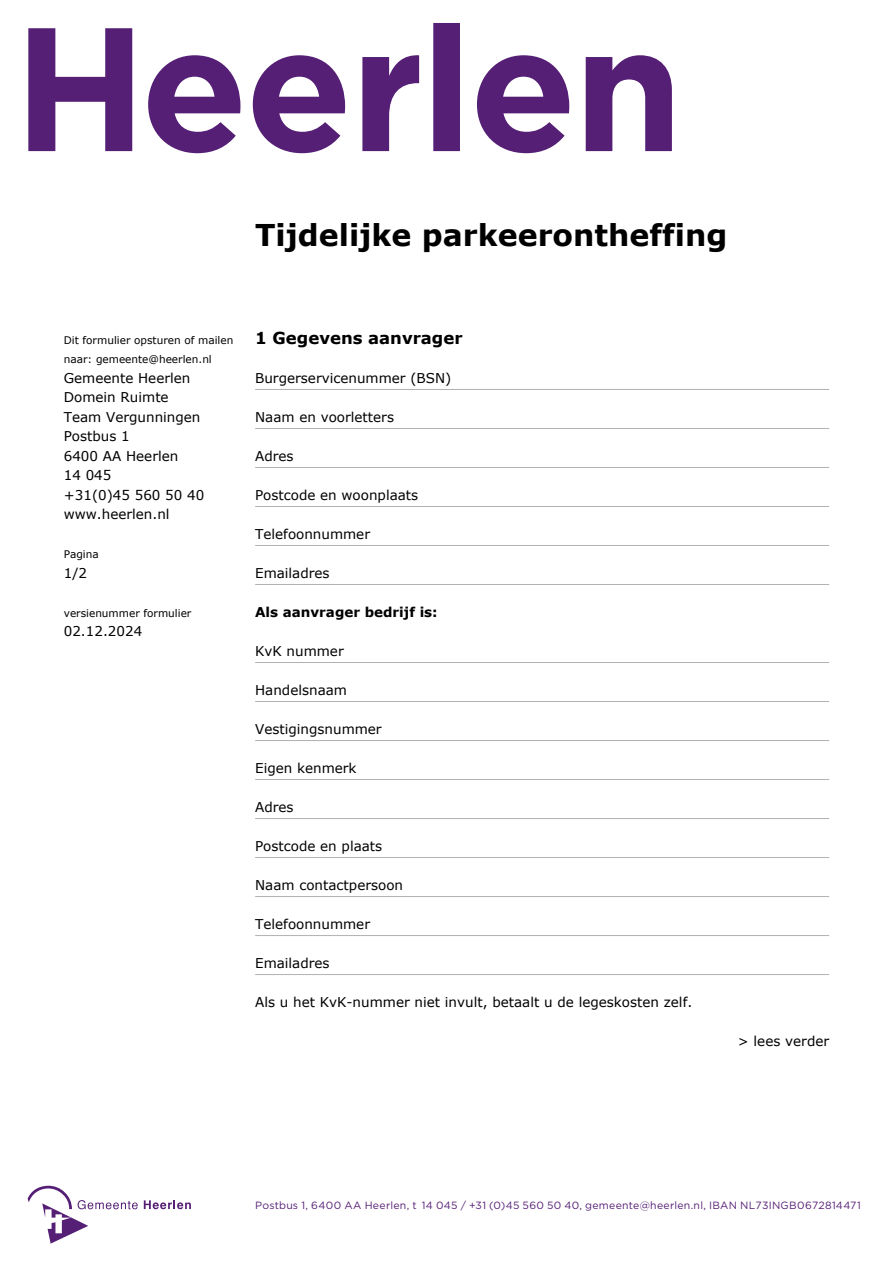
<style>
.page{position:relative;width:893px;height:1263px;background:#fff}
.page>*{position:absolute;margin:0;border:0;box-sizing:border-box;transform-origin:0 0}
.kop{font:700 30px "Verdana";color:#000}
.paragraafkop{font:700 16.5px "Verdana";color:#000}
.platte_tekst_met_ond{font:13.5px "Verdana";color:#000}
.Normaal{font:13.5px "Verdana";color:#000}
.platte_tekst{font:13.5px "Verdana";color:#000}
.platte_tekst-2{font:700 13.5px "Verdana";color:#000}
.t1{font:10.5px "Gotham";letter-spacing:.025em;color:#551f75}
.Normaal-2{font:10.5px/19.5px "Verdana";color:#000}
</style>
<div class="page">
<svg style="left:28px;top:23px;width:644px;height:130px"></svg>
<svg style="left:28px;top:1185px;width:110px;height:58px"></svg>
<svg style="left:144px;top:1200px;width:47px;height:9px"></svg>
<hr style="left:255px;top:389px;width:574px;height:1px;background:#b3b2b2">
<hr style="left:255px;top:428px;width:574px;height:1px;background:#b3b2b2">
<hr style="left:255px;top:467px;width:574px;height:1px;background:#b3b2b2">
<hr style="left:255px;top:506px;width:574px;height:1px;background:#b3b2b2">
<hr style="left:255px;top:545px;width:574px;height:1px;background:#b3b2b2">
<hr style="left:255px;top:584px;width:574px;height:1px;background:#b3b2b2">
<hr style="left:255px;top:662px;width:574px;height:1px;background:#b3b2b2">
<hr style="left:255px;top:701px;width:574px;height:1px;background:#b3b2b2">
<hr style="left:255px;top:740px;width:574px;height:1px;background:#b3b2b2">
<hr style="left:255px;top:779px;width:574px;height:1px;background:#b3b2b2">
<hr style="left:255px;top:818px;width:574px;height:1px;background:#b3b2b2">
<hr style="left:255px;top:857px;width:574px;height:1px;background:#b3b2b2">
<hr style="left:255px;top:896px;width:574px;height:1px;background:#b3b2b2">
<hr style="left:255px;top:935px;width:574px;height:1px;background:#b3b2b2">
<hr style="left:255px;top:974px;width:574px;height:1px;background:#b3b2b2">
<h1 class="kop" style="left:255px;top:214px;width:474px">Tijdelijke parkeerontheffing</h1>
<p class="Normaal-2" style="left:64px;top:330px;width:171px">Dit formulier opsturen of mailen naar: gemeente@heerlen.nl</p>
<p class="Normaal" style="left:64px;top:369px;width:128px">Gemeente Heerlen</p>
<p class="Normaal" style="left:64px;top:388px;width:106px">Domein Ruimte</p>
<p class="Normaal" style="left:64px;top:408px;width:138px">Team Vergunningen</p>
<p class="Normaal" style="left:64px;top:427px;width:68px">Postbus 1</p>
<p class="Normaal" style="left:64px;top:447px;width:116px">6400 AA Heerlen</p>
<p class="Normaal" style="left:64px;top:466px;width:49px">14 045</p>
<p class="Normaal" style="left:64px;top:486px;width:142px">+31(0)45 560 50 40</p>
<p class="Normaal" style="left:64px;top:505px;width:107px">www.heerlen.nl</p>
<p class="Normaal-2" style="left:64px;top:545px;width:37px">Pagina</p>
<p class="Normaal" style="left:64px;top:564px;width:25px">1/2</p>
<p class="Normaal-2" style="left:64px;top:603px;width:129px">versienummer formulier</p>
<p class="Normaal" style="left:64px;top:622px;width:80px">02.12.2024</p>
<h2 class="paragraafkop" style="left:255px;top:326px;width:209px">1 Gegevens aanvrager</h2>
<p class="platte_tekst_met_ond" style="left:255px;top:369px;width:198px">Burgerservicenummer (BSN)</p>
<p class="platte_tekst_met_ond" style="left:255px;top:408px;width:140px">Naam en voorletters</p>
<p class="platte_tekst_met_ond" style="left:255px;top:447px;width:40px">Adres</p>
<p class="platte_tekst_met_ond" style="left:255px;top:486px;width:165px">Postcode en woonplaats</p>
<p class="platte_tekst_met_ond" style="left:255px;top:525px;width:116px">Telefoonnummer</p>
<p class="platte_tekst_met_ond" style="left:255px;top:564px;width:76px">Emailadres</p>
<p class="platte_tekst-2" style="left:255px;top:602px;width:184px">Als aanvrager bedrijf is:</p>
<p class="platte_tekst_met_ond" style="left:255px;top:642px;width:90px">KvK nummer</p>
<p class="platte_tekst_met_ond" style="left:255px;top:681px;width:93px">Handelsnaam</p>
<p class="platte_tekst_met_ond" style="left:255px;top:720px;width:128px">Vestigingsnummer</p>
<p class="platte_tekst_met_ond" style="left:255px;top:759px;width:103px">Eigen kenmerk</p>
<p class="platte_tekst_met_ond" style="left:255px;top:798px;width:40px">Adres</p>
<p class="platte_tekst_met_ond" style="left:255px;top:837px;width:129px">Postcode en plaats</p>
<p class="platte_tekst_met_ond" style="left:255px;top:876px;width:149px">Naam contactpersoon</p>
<p class="platte_tekst_met_ond" style="left:255px;top:915px;width:116px">Telefoonnummer</p>
<p class="platte_tekst_met_ond" style="left:255px;top:954px;width:76px">Emailadres</p>
<p class="platte_tekst" style="left:255px;top:993px;width:439px">Als u het KvK-nummer niet invult, betaalt u de legeskosten zelf.</p>
<p class="platte_tekst" style="left:738px;top:1032px;width:93px">&gt; lees verder</p>
<p class="t1" style="left:255px;top:1199px;width:607px">Postbus 1, 6400 AA Heerlen, t 14 045 / +31 (0)45 560 50 40, gemeente@heerlen.nl, IBAN NL73INGB0672814471</p>
</div>
